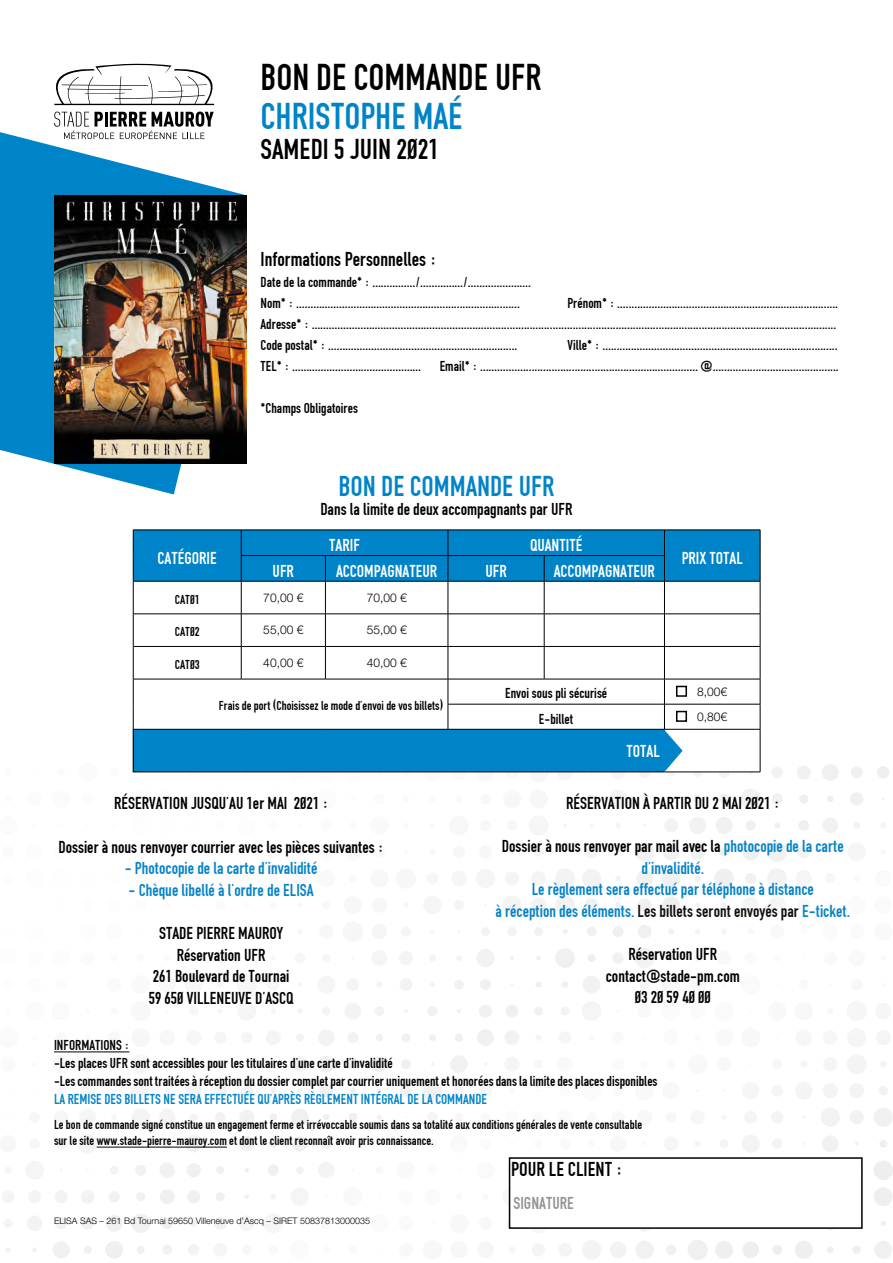
<style>
.page{position:relative;width:893px;height:1263px;background:#fff}
.page>*{position:absolute;margin:0;border:0;box-sizing:border-box;transform-origin:0 0}
.t1{font:39px "DIN 1451 Engschrift Regular";color:#000}
.t2{font:39px "DIN 1451 Engschrift Regular";color:#0084c9}
.t3{font:30px "DIN 1451 Engschrift Regular";color:#0084c9}
.t4{font:30px "DIN 1451 Engschrift Regular";color:#000}
.t5{font:21px "DIN 1451 Engschrift Regular";color:#000}
.t6{font:18px/21.6px "DIN 1451 Engschrift Regular";color:#000;text-align:center}
.t7{font:18px/21.6px "DIN 1451 Engschrift Regular";color:#0783c6;text-align:center}
.t8{font:18px "DIN 1451 Engschrift Regular";color:#fff}
.t9{font:18px "DIN 1451 Engschrift Regular";color:#949494}
.t10{font:15px/21px "DIN 1451 Engschrift Regular";color:#000}
.t11{font:15px "DIN 1451 Engschrift Regular";color:#0084c9}
.t12{font:13.5px/16.2px "DIN 1451 Engschrift Regular";color:#000}
.t13{font:300 12px "Helvetica Neue LT Pro";color:#000}
.t14{font:300 9px "Helvetica Neue LT Pro";color:#000}
.s1{color:#fff}
.s2{color:#000}
.s3{color:#12110c}
</style>
<div class="page">
<svg style="left:0;top:132px;width:247px;height:362px;fill:#0084c9"></svg>
<svg style="left:54px;top:63px;width:161px;height:42px"></svg>
<svg style="left:54px;top:112px;width:160px;height:27px"></svg>
<div style="left:509px;top:1157px;width:354px;height:72px;border:2px solid #000"></div>
<hr style="left:54px;top:1051px;width:75px;height:1px;background:#000">
<hr style="left:97px;top:1147px;width:130px;height:1px;background:#000">
<img style="left:54px;top:196px;width:193px;height:267px">
<svg style="left:134px;top:582px;width:626px;height:97px"></svg>
<hr style="left:241px;top:581px;width:1px;height:33px;background:#000">
<hr style="left:325px;top:581px;width:1px;height:33px;background:#000">
<hr style="left:448px;top:581px;width:1px;height:33px;background:#000">
<hr style="left:241px;top:614px;width:1px;height:32px;background:#000">
<hr style="left:325px;top:614px;width:1px;height:32px;background:#000">
<hr style="left:448px;top:614px;width:1px;height:32px;background:#000">
<hr style="left:241px;top:647px;width:1px;height:32px;background:#000">
<hr style="left:325px;top:647px;width:1px;height:32px;background:#000">
<hr style="left:448px;top:647px;width:1px;height:32px;background:#000">
<hr style="left:544px;top:581px;width:1px;height:33px;background:#000">
<hr style="left:664px;top:581px;width:1px;height:33px;background:#000">
<hr style="left:544px;top:614px;width:1px;height:32px;background:#000">
<hr style="left:664px;top:614px;width:1px;height:32px;background:#000">
<hr style="left:544px;top:647px;width:1px;height:32px;background:#000">
<hr style="left:664px;top:647px;width:1px;height:32px;background:#000">
<hr style="left:133px;top:614px;width:108px;height:1px;background:#000">
<hr style="left:241px;top:614px;width:84px;height:1px;background:#000">
<hr style="left:325px;top:614px;width:123px;height:1px;background:#000">
<hr style="left:133px;top:646px;width:108px;height:1px;background:#000">
<hr style="left:241px;top:646px;width:84px;height:1px;background:#000">
<hr style="left:325px;top:646px;width:123px;height:1px;background:#000">
<hr style="left:448px;top:614px;width:96px;height:1px;background:#000">
<hr style="left:544px;top:614px;width:120px;height:1px;background:#000">
<hr style="left:448px;top:646px;width:96px;height:1px;background:#000">
<hr style="left:544px;top:646px;width:120px;height:1px;background:#000">
<hr style="left:664px;top:614px;width:96px;height:1px;background:#000">
<hr style="left:664px;top:646px;width:96px;height:1px;background:#000">
<hr style="left:448px;top:581px;width:96px;height:1px;background:#000">
<hr style="left:544px;top:581px;width:120px;height:1px;background:#000">
<hr style="left:664px;top:581px;width:96px;height:1px;background:#000">
<svg style="left:133px;top:530px;width:628px;height:51px;background:#007ec1"></svg>
<hr style="left:760px;top:581px;width:1px;height:33px;background:#000">
<hr style="left:760px;top:614px;width:1px;height:32px;background:#000">
<hr style="left:760px;top:647px;width:1px;height:32px;background:#000">
<hr style="left:133px;top:581px;width:1px;height:33px;background:#000">
<hr style="left:133px;top:614px;width:1px;height:32px;background:#000">
<hr style="left:133px;top:646px;width:1px;height:33px;background:#000">
<hr style="left:133px;top:581px;width:108px;height:1px;background:#000">
<hr style="left:241px;top:581px;width:84px;height:1px;background:#000">
<hr style="left:325px;top:581px;width:123px;height:1px;background:#000">
<svg style="left:132px;top:679px;width:757px;height:102px"></svg>
<div style="left:676px;top:686px;width:11px;height:11px;border:2px solid #000"></div>
<div style="left:676px;top:711px;width:11px;height:11px;border:2px solid #000"></div>
<h1 class="t1" style="left:261px;top:54px;width:282px">BON DE COMMANDE UFR</h1>
<h1 class="t2" style="left:261px;top:93px;width:204px">CHRISTOPHE MAÉ</h1>
<h2 class="t4" style="left:261px;top:131px;width:180px">SAMEDI 5 JUIN 2021</h2>
<h3 class="t5" style="left:261px;top:247px;width:178px">Informations Personnelles :</h3>
<p class="t10" style="left:261px;top:272px;width:272px">Date de la commande* : ……………/……………/………………….<br>Nom* : ……………………………………………...........................</p>
<p class="t10" style="left:261px;top:293px;width:579px;text-indent:307px">Prénom* : ….....………………………………………………...............<br>Adresse* : ………………………………………………………........................................................................................................................<br>Code postal* : ………………………………………………….........</p>
<p class="t10" style="left:261px;top:335px;width:580px;text-align:right">Ville* : …........……………………………………………....................<br>TEL* : ……………………………………… Email* : …………….....................................…………………… @.....................…………...........</p>
<p class="t10" style="left:261px;top:398px;width:242px">*Champs Obligatoires<span class="s1">…………………………………………..</span></p>
<h2 class="t3" style="left:338px;top:469px;width:218px">BON DE COMMANDE UFR</h2>
<p class="t8" style="left:158px;top:547px;width:61px">CATÉGORIE</p>
<p class="t6" style="left:320px;top:497px;width:254px">Dans la limite de deux accompagnants par UFR</p>
<p class="t8" style="left:329px;top:534px;width:32px">TARIF</p>
<p class="t8" style="left:530px;top:534px;width:54px">QUANTITÉ</p>
<p class="t8" style="left:273px;top:560px;width:23px">UFR</p>
<p class="t8" style="left:336px;top:560px;width:103px">ACCOMPAGNATEUR</p>
<p class="t8" style="left:485px;top:560px;width:23px">UFR</p>
<p class="t8" style="left:554px;top:560px;width:103px">ACCOMPAGNATEUR</p>
<p class="t8" style="left:682px;top:547px;width:63px">PRIX TOTAL</p>
<p class="t12" style="left:175px;top:591px;width:26px">CAT01</p>
<p class="t13" style="left:263px;top:590px;width:42px">70,00 €</p>
<p class="t13" style="left:367px;top:590px;width:42px">70,00 €</p>
<p class="t12" style="left:175px;top:623px;width:26px">CAT02</p>
<p class="t13" style="left:263px;top:623px;width:42px">55,00 €</p>
<p class="t13" style="left:367px;top:623px;width:42px">55,00 €</p>
<p class="t12" style="left:175px;top:656px;width:26px">CAT03</p>
<p class="t13" style="left:263px;top:655px;width:42px">40,00 €</p>
<p class="t13" style="left:367px;top:655px;width:42px">40,00 €</p>
<p class="t12" style="left:219px;top:698px;width:226px">Frais de port (Choisissez le mode d’envoi de vos billets)</p>
<p class="t6" style="left:114px;top:792px;width:216px">RÉSERVATION JUSQU’AU 1er MAI 2021 :</p>
<p class="t6" style="left:59px;top:836px;width:327px">Dossier à nous renvoyer courrier avec les pièces suivantes :</p>
<p class="t7" style="left:125px;top:857px;width:194px">- Photocopie de la carte d’invalidité</p>
<p class="t7" style="left:129px;top:879px;width:187px">- Chèque libellé à l’ordre de ELISA</p>
<p class="t6" style="left:149px;top:922px;width:146px">STADE PIERRE MAUROY<br>Réservation UFR<br>261 Boulevard de Tournai<br>59 650 VILLENEUVE D’ASCQ</p>
<p class="t10" style="left:505px;top:683px;width:104px">Envoi sous pli sécurisé</p>
<p class="t13" style="left:697px;top:684px;width:32px">8,00€</p>
<p class="t10" style="left:539px;top:708px;width:36px">E-billet</p>
<p class="t13" style="left:697px;top:709px;width:32px">0,80€</p>
<p class="t8" style="left:626px;top:741px;width:35px">TOTAL</p>
<p class="t6" style="left:566px;top:792px;width:215px">RÉSERVATION À PARTIR DU 2 MAI 2021 :</p>
<p class="t7" style="left:495px;top:835px;width:356px"><span class="s2">Dossier à nous renvoyer par mail avec la</span> photocopie de la carte d’invalidité.<br>Le règlement sera effectué par téléphone à distance<br>à réception des éléments. <span class="s3">Les billets seront envoyés par</span> E-ticket.</p>
<p class="t6" style="left:606px;top:943px;width:136px">Réservation UFR contact@stade-pm.com<br>03 20 59 40 00</p>
<p class="t10" style="left:54px;top:1035px;width:605px;line-height:18px">INFORMATIONS :<br>-Les places UFR sont accessibles pour les titulaires d’une carte d’invalidité<br>-Les commandes sont traitées à réception du dossier complet par courrier uniquement et honorées dans la limite des places disponibles</p>
<p class="t11" style="left:54px;top:1090px;width:435px">LA REMISE DES BILLETS NE SERA EFFECTUÉE QU’APRÈS RÈGLEMENT INTÉGRAL DE LA COMMANDE</p>
<p class="t12" style="left:54px;top:1116px;width:590px">Le bon de commande signé constitue un engagement ferme et irrévoccable soumis dans sa totalité aux conditions générales de vente consultable sur le site www.stade-pierre-mauroy.com et dont le client reconnaît avoir pris connaissance.</p>
<p class="t14" style="left:54px;top:1215px;width:318px">ELISA SAS – 261 Bd Tournai 59650 Villeneuve d’Ascq – SIRET 50837813000035</p>
<h3 class="t5" style="left:511px;top:1157px;width:113px">POUR LE CLIENT :</h3>
<p class="t9" style="left:513px;top:1192px;width:62px">SIGNATURE</p>
</div>
